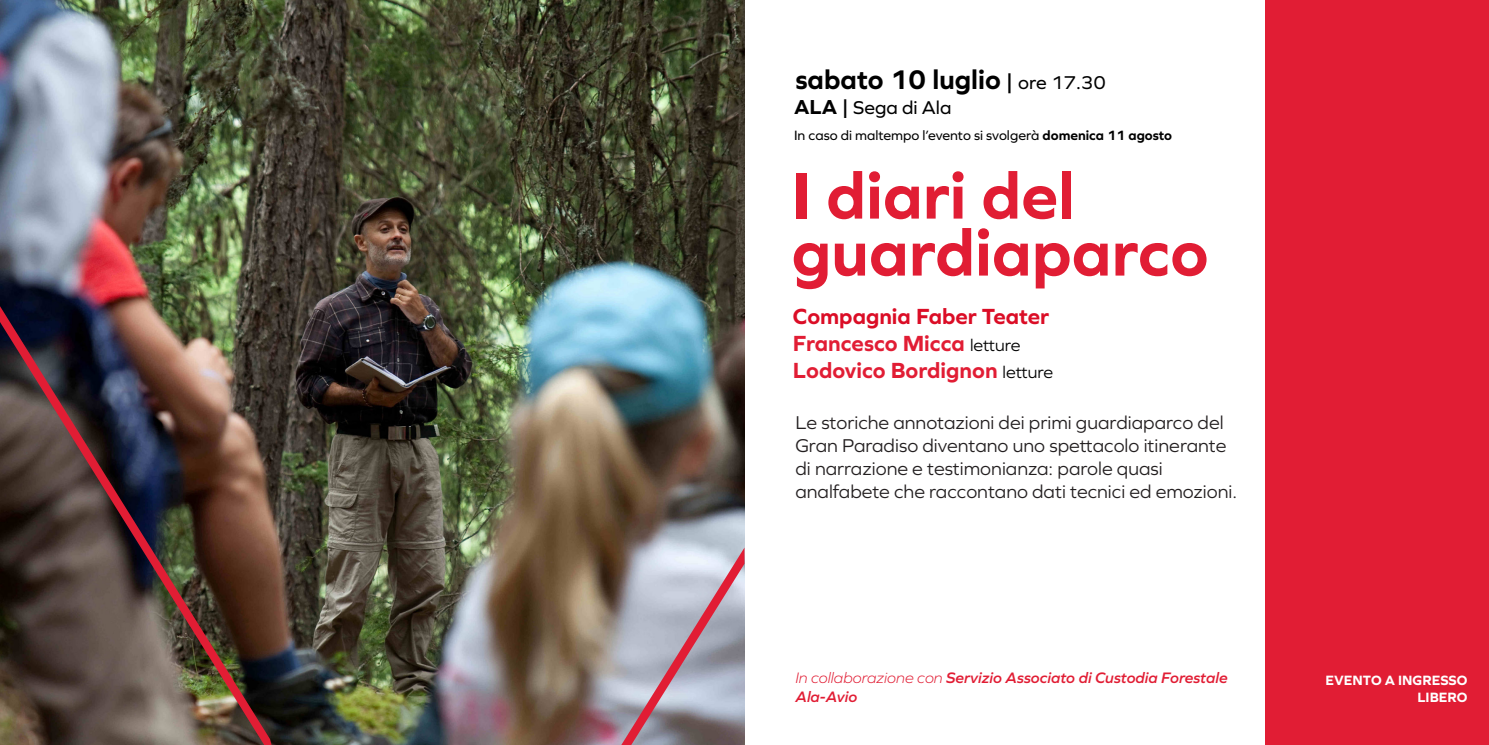
<style>
.page{position:relative;width:1489px;height:745px;background:#fff}
.page>*{position:absolute;margin:0;border:0;box-sizing:border-box;transform-origin:0 0}
.t1{font:700 67.9px "Graphie";color:#e11d34}
.t2{font:700 28px "Graphie";color:#000}
.t3{font:700 22.75px "Graphie";color:#e11d34}
.t4{font:700 22.75px "Graphie";color:#db0d26}
.t5{font:19.25px/23.1px "Graphie";color:#231f20}
.t6{font:19.25px "Graphie";color:#000}
.t7{font:italic 600 15.75px/18.9px "Graphie";color:#e11d34}
.t8{font:14px "Graphie";color:#000}
.t9{font:700 14px/16.8px "Graphie";color:#fff;text-align:right}
.s1{font-size:22.4px}
.s2{font-weight:400;font-size:19.25px}
.s3{font-weight:700;font-size:21px}
.s4{font-weight:700}
.s5{font-weight:400;font-size:17.5px;color:#000}
.s6{font-weight:300}
</style>
<div class="page">
<div style="left:1265px;top:0;width:223px;height:744px;background:#e11d34"></div>
<img style="left:0;top:0;width:744px;height:744px">
<svg style="left:621px;top:547px;width:123px;height:197px;background:#b0a5b2"></svg>
<img style="left:0;top:306px;width:271px;height:438px">
<p class="t2" style="left:795px;top:63px;width:312px">sabato 10 luglio <span class="s1">|</span> <span class="s2">ore 17.30</span></p>
<p class="t6" style="left:794px;top:96px;width:159px"><span class="s3">ALA |</span> Sega di Ala</p>
<p class="t8" style="left:794px;top:127px;width:379px">In caso di maltempo l’evento si svolgerà <span class="s4">domenica 11 agosto</span></p>
<p class="t1" style="left:791px;top:156px;width:285px">I diari del</p>
<p class="t1" style="left:791px;top:212px;width:418px">guardiaparco</p>
<p class="t4" style="left:792px;top:302px;width:258px">Compagnia Faber Teater</p>
<p class="t3" style="left:792px;top:330px;width:229px">Francesco Micca <span class="s5">letture</span></p>
<p class="t3" style="left:792px;top:357px;width:262px">Lodovico Bordignon <span class="s5">letture</span></p>
<p class="t5" style="left:795px;top:410px;width:443px">Le storiche annotazioni dei primi guardiaparco del Gran Paradiso diventano uno spettacolo itinerante di narrazione e testimonianza: parole quasi analfabete che raccontano dati tecnici ed emozioni.</p>
<p class="t7" style="left:795px;top:667px;width:434px"><span class="s6">In collaborazione con</span> Servizio Associato di Custodia Forestale<br>Ala-Avio</p>
<p class="t9" style="left:1325px;top:671px;width:143px">EVENTO A INGRESSO<br>LIBERO</p>
</div>
